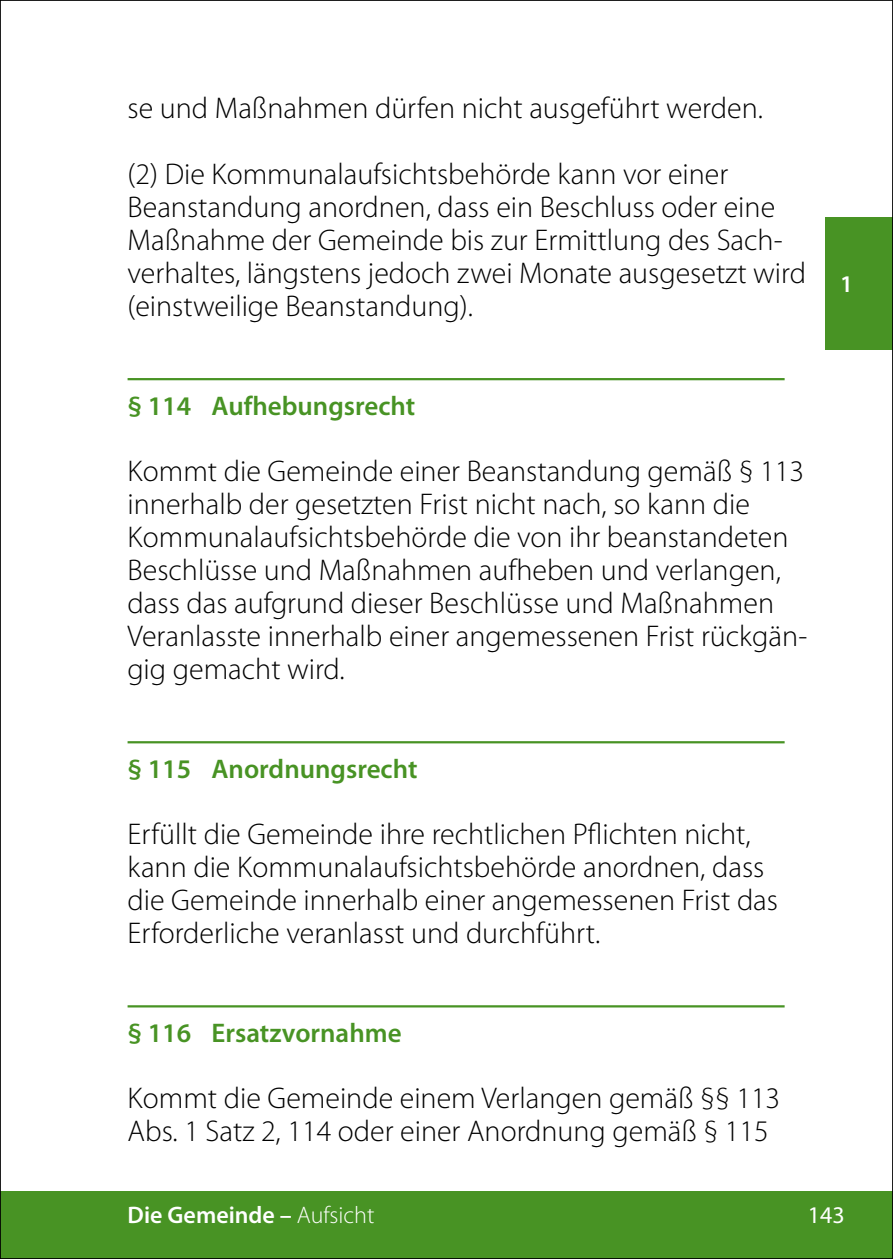
<style>
.page{position:relative;width:893px;height:1259px;background:#fff}
.page>*{position:absolute;margin:0;border:0;box-sizing:border-box;transform-origin:0 0}
.t1{font:300 30px/33px "Myriad Pro";color:#000}
.t2{font:600 27px "Myriad Pro";color:#489324}
.t3{font:600 24px "Myriad Pro";color:#fff}
.t4{font:24px "Myriad Pro";color:#fff}
.s1{font-weight:300}
</style>
<div class="page">
<div style="left:0;top:1191px;width:893px;height:68px;background:#489324"></div>
<div style="left:825px;top:217px;width:68px;height:132px;background:#489324"></div>
<hr style="left:128px;top:378px;width:657px;height:2px;background:#489324">
<hr style="left:128px;top:741px;width:657px;height:2px;background:#489324">
<hr style="left:128px;top:1005px;width:657px;height:2px;background:#489324">
<p class="t1" style="left:128px;top:91px;width:637px">se und Maßnahmen dürfen nicht ausgeführt werden.</p>
<p class="t1" style="left:128px;top:157px;width:680px">(2) Die Kommunalaufsichtsbehörde kann vor einer Beanstandung anordnen, dass ein Beschluss oder eine Maßnahme der Gemeinde bis zur Ermittlung des Sach&shy;verhaltes, längstens jedoch zwei Monate ausgesetzt wird (einstweilige Beanstandung).</p>
<p class="t2" style="left:128px;top:389px;width:289px">§ 114 Aufhebungsrecht</p>
<p class="t1" style="left:128px;top:454px;width:681px">Kommt die Gemeinde einer Beanstandung gemäß § 113 innerhalb der gesetzten Frist nicht nach, so kann die Kommunalaufsichtsbehörde die von ihr beanstandeten Beschlüsse und Maßnahmen aufheben und verlangen, dass das aufgrund dieser Beschlüsse und Maßnahmen Veranlasste innerhalb einer angemessenen Frist rückgän&shy;gig gemacht wird.</p>
<p class="t2" style="left:128px;top:752px;width:291px">§ 115 Anordnungsrecht</p>
<p class="t1" style="left:128px;top:817px;width:652px">Erfüllt die Gemeinde ihre rechtlichen Pflichten nicht, kann die Kommunalaufsichtsbehörde anordnen, dass die Gemeinde innerhalb einer angemessenen Frist das Erforderliche veranlasst und durchführt.</p>
<p class="t2" style="left:128px;top:1016px;width:276px">§ 116 Ersatzvornahme</p>
<p class="t1" style="left:128px;top:1081px;width:654px">Kommt die Gemeinde einem Verlangen gemäß §§ 113<br>Abs. 1 Satz 2, 114 oder einer Anordnung gemäß § 115</p>
<p class="t3" style="left:840px;top:269px;width:14px">1</p>
<p class="t3" style="left:128px;top:1200px;width:248px">Die Gemeinde – <span class="s1">Aufsicht</span></p>
<p class="t4" style="left:808px;top:1200px;width:38px">143</p>
</div>
